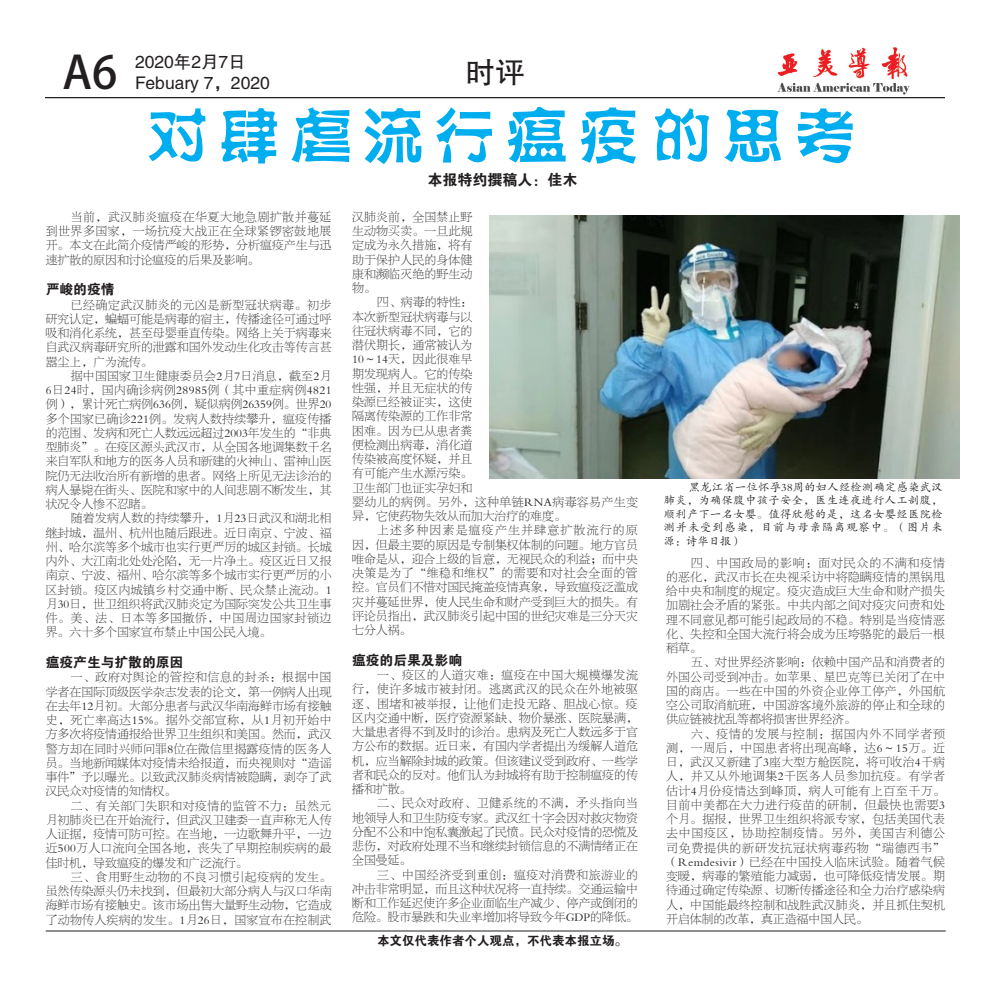
<style>
.page{position:relative;width:990px;height:990px;background:#fff}
.page>*{position:absolute;margin:0;border:0;box-sizing:border-box;transform-origin:0 0}
.t1{font:60px "FZSHHJW GB1 0";letter-spacing:.2em;color:#00aeef}
.t2{font:45px "Adobe Heiti Std";color:#231f20}
.t3{font:30px "FZHTJW GB1 0";color:#231f20}
.t4{font:17.5px "FZHTFW GB1 0";color:#231f20}
.t5{font:15px "FZDHTJW GB1 0";color:#231f20}
.t6{font:13.75px "FZDHTJW GB1 0";color:#231f20}
.t7{font:12.5px "FZDHTJW GB1 0";color:#231f20}
.t8{font:11.88px/14.2px "FZBSJW GB1 0";letter-spacing:.005em;color:#231f20;text-align:justify}
.t9{font:11.25px/13.5px "FZKTJW GB1 0";letter-spacing:.035em;color:#231f20;text-align:justify}
</style>
<div class="page">
<hr style="left:45px;top:97px;width:900px;height:1px;background:#231f20">
<img style="left:777px;top:47px;width:133px;height:48px">
<hr style="left:46px;top:931px;width:900px;height:1px;background:#231f20">
<img style="left:490px;top:215px;width:470px;height:264px">
<p class="t4" style="left:135px;top:53px;width:112px">2020年2月7日</p>
<p class="t4" style="left:135px;top:74px;width:136px">Febuary 7，2020</p>
<p class="t2" style="left:62px;top:46px;width:57px">A6</p>
<p class="t3" style="left:465px;top:57px;width:61px">时评</p>
<p class="t1" style="left:147px;top:103px;width:709px">对肆虐流行瘟疫的思考</p>
<p class="t8" style="left:46px;top:210px;width:287px;text-indent:25px">当前，武汉肺炎瘟疫在华夏大地急剧扩散并蔓延到世界多国家，一场抗疫大战正在全球紧锣密鼓地展开。本文在此简介疫情严峻的形势，分析瘟疫产生与迅速扩散的原因和讨论瘟疫的后果及影响。</p>
<p class="t6" style="left:46px;top:282px;width:70px">严峻的疫情</p>
<p class="t8" style="left:46px;top:298px;width:287px;text-indent:25px">已经确定武汉肺炎的元凶是新型冠状病毒。初步研究认定，蝙蝠可能是病毒的宿主，传播途径可通过呼吸和消化系统，甚至母婴垂直传染。网络上关于病毒来自武汉病毒研究所的泄露和国外发动生化攻击等传言甚嚣尘上，广为流传。</p>
<p class="t8" style="left:46px;top:369px;width:287px;text-indent:25px">据中国国家卫生健康委员会2月7日消息，截至2月6日24时，国内确诊病例28985例（其中重症病例4821例），累计死亡病例636例，疑似病例26359例。世界20多个国家已确诊221例。发病人数持续攀升，瘟疫传播的范围、发病和死亡人数远远超过2003年发生的“非典型肺炎”。在疫区源头武汉市，从全国各地调集数千名来自军队和地方的医务人员和新建的火神山、雷神山医院仍无法收治所有新增的患者。网络上所见无法诊治的病人暴毙在街头、医院和家中的人间悲剧不断发生，其状况令人惨不忍睹。</p>
<p class="t8" style="left:46px;top:512px;width:287px;text-indent:25px">随着发病人数的持续攀升，1月23日武汉和湖北相继封城，温州、杭州也随后跟进。近日南京、宁波、福州、哈尔滨等多个城市也实行更严厉的城区封锁。长城内外、大江南北处处沦陷，无一片净土。疫区近日又报南京、宁波、福州、哈尔滨等多个城市实行更严厉的小区封锁。疫区内城镇乡村交通中断、民众禁止流动。1月30日，世卫组织将武汉肺炎定为国际突发公共卫生事件。美、法、日本等多国撤侨，中国周边国家封锁边界。六十多个国家宣布禁止中国公民入境。</p>
<p class="t6" style="left:46px;top:655px;width:139px">瘟疫产生与扩散的原因</p>
<p class="t8" style="left:46px;top:671px;width:287px;text-indent:25px">一、政府对舆论的管控和信息的封杀：根据中国学者在国际顶级医学杂志发表的论文，第一例病人出现在去年12月初。大部分患者与武汉华南海鲜市场有接触史，死亡率高达15%。据外交部宣称，从1月初开始中方多次将疫情通报给世界卫生组织和美国。然而，武汉警方却在同时兴师问罪8位在微信里揭露疫情的医务人员。当地新闻媒体对疫情未给报道，而央视则对“造谣事件”予以曝光。以致武汉肺炎病情被隐瞒，剥夺了武汉民众对疫情的知情权。</p>
<p class="t8" style="left:46px;top:799px;width:287px;text-indent:25px">二、有关部门失职和对疫情的监管不力：虽然元月初肺炎已在开始流行，但武汉卫建委一直声称无人传人证据，疫情可防可控。在当地，一边歌舞升平，一边近500万人口流向全国各地，丧失了早期控制疾病的最佳时机，导致瘟疫的爆发和广泛流行。</p>
<p class="t8" style="left:46px;top:870px;width:287px;text-indent:25px">三、食用野生动物的不良习惯引起疫病的发生。虽然传染源头仍未找到，但最初大部分病人与汉口华南海鲜市场有接触史。该市场出售大量野生动物，它造成了动物传人疾病的发生。1月26日，国家宣布在控制武</p>
<p class="t5" style="left:428px;top:171px;width:151px">本报特约撰稿人：佳木</p>
<p class="t8" style="left:352px;top:210px;width:122px">汉肺炎前，全国禁止野生动物买卖。一旦此规定成为永久措施，将有助于保护人民的身体健康和濒临灭绝的野生动物。</p>
<p class="t8" style="left:352px;top:296px;width:287px;text-align:left;text-indent:25px">四、病毒的特性：<br>本次新型冠状病毒与以<br>往冠状病毒不同，它的<br>潜伏期长，通常被认为<br>10～14天，因此很难早<br>期发现病人。它的传染<br>性强，并且无症状的传<br>染源已经被证实，这使<br>隔离传染源的工作非常<br>困难。因为已从患者粪<br>便检测出病毒，消化道<br>传染被高度怀疑，并且<br>有可能产生水源污染。<br>卫生部门也证实孕妇和<br>婴幼儿的病例。另外，这种单链RNA病毒容易产生变异，它使药物失效从而加大治疗的难度。</p>
<p class="t8" style="left:352px;top:524px;width:287px;text-indent:25px">上述多种因素是瘟疫产生并肆意扩散流行的原因，但最主要的原因是专制集权体制的问题。地方官员唯命是从，迎合上级的旨意，无视民众的利益；而中央决策是为了“维稳和维权”的需要和对社会全面的管控。官员们不惜对国民掩盖疫情真象，导致瘟疫泛滥成灾并蔓延世界，使人民生命和财产受到巨大的损失。有评论员指出，武汉肺炎引起中国的世纪灾难是三分天灾七分人祸。</p>
<p class="t6" style="left:352px;top:653px;width:111px">瘟疫的后果及影响</p>
<p class="t8" style="left:352px;top:668px;width:287px;text-indent:25px">一、疫区的人道灾难：瘟疫在中国大规模爆发流行，使许多城市被封闭。逃离武汉的民众在外地被驱逐、围堵和被举报，让他们走投无路、胆战心惊。疫区内交通中断，医疗资源紧缺、物价暴涨、医院暴满，大量患者得不到及时的诊治。患病及死亡人数远多于官方公布的数据。近日来，有国内学者提出为缓解人道危机，应当解除封城的政策。但该建议受到政府、一些学者和民众的反对。他们认为封城将有助于控制瘟疫的传播和扩散。</p>
<p class="t8" style="left:352px;top:797px;width:287px;text-indent:25px">二、民众对政府、卫健系统的不满，矛头指向当地领导人和卫生防疫专家。武汉红十字会因对救灾物资分配不公和中饱私囊激起了民愤。民众对疫情的恐慌及悲伤，对政府处理不当和继续封锁信息的不满情绪正在全国曼延。</p>
<p class="t8" style="left:352px;top:868px;width:287px;text-indent:25px">三、中国经济受到重创：瘟疫对消费和旅游业的冲击非常明显，而且这种状况将一直持续。交通运输中断和工作延迟使许多企业面临生产减少、停产或倒闭的危险。股市暴跌和失业率增加将导致今年GDP的降低。</p>
<p class="t7" style="left:377px;top:933px;width:251px">本文仅代表作者个人观点，不代表本报立场。</p>
<p class="t9" style="left:664px;top:480px;width:281px;text-indent:25px">黑龙江省一位怀孕38周的妇人经检测确定感染武汉肺炎，为确保腹中孩子安全，医生连夜进行人工剖腹，顺利产下一名女婴。值得欣慰的是，这名女婴经医院检测并未受到感染，目前与母亲隔离观察中。（图片来源：诗华日报）</p>
<p class="t8" style="left:666px;top:556px;width:281px;text-indent:25px">四、中国政局的影响：面对民众的不满和疫情的恶化，武汉市长在央视采访中将隐瞒疫情的黑锅甩给中央和制度的规定。疫灾造成巨大生命和财产损失加剧社会矛盾的紧张。中共内部之间对疫灾问责和处理不同意见都可能引起政局的不稳。特别是当疫情恶化、失控和全国大流行将会成为压垮骆驼的最后一根稻草。</p>
<p class="t8" style="left:666px;top:656px;width:281px;text-indent:25px">五、对世界经济影响：依赖中国产品和消费者的外国公司受到冲击。如苹果、星巴克等已关闭了在中国的商店。一些在中国的外资企业停工停产，外国航空公司取消航班，中国游客境外旅游的停止和全球的供应链被扰乱等都将损害世界经济。</p>
<p class="t8" style="left:666px;top:727px;width:281px;text-indent:25px">六、疫情的发展与控制：据国内外不同学者预测，一周后，中国患者将出现高峰，达6～15万。近日，武汉又新建了3座大型方舱医院，将可收治4千病人，并又从外地调集2千医务人员参加抗疫。有学者估计4月份疫情达到峰顶，病人可能有上百至千万。目前中美都在大力进行疫苗的研制，但最快也需要3个月。据报，世界卫生组织将派专家，包括美国代表去中国疫区，协助控制疫情。另外，美国吉利德公司免费提供的新研发抗冠状病毒药物“瑞德西韦”（Remdesivir）已经在中国投入临床试验。随着气候变暖，病毒的繁殖能力减弱，也可降低疫情发展。期待通过确定传染源、切断传播途径和全力治疗感染病人，中国能最终控制和战胜武汉肺炎，并且抓住契机开启体制的改革，真正造福中国人民。</p>
</div>
